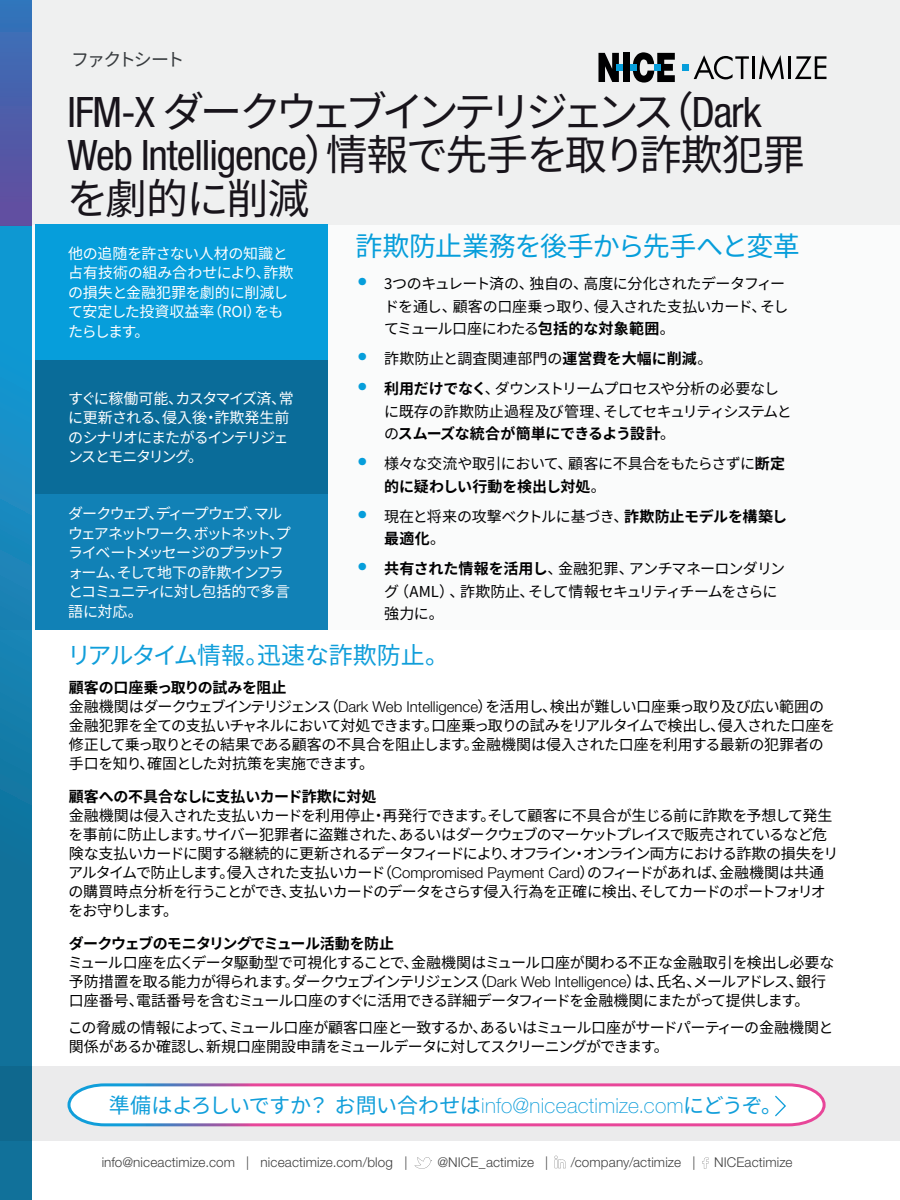
<style>
.page{position:relative;width:900px;height:1200px;background:#fff}
.page>*{position:absolute;margin:0;border:0;box-sizing:border-box;transform-origin:0 0}
.t1{font:42px/43.5px "Noto Sans JP";letter-spacing:-.13em;color:#18141b}
.AboutText-9_13_light{font:27px "Noto Sans JP";letter-spacing:-.03em;color:#069edb}
.Body_Text_Light_10{font:24px "Noto Sans JP";letter-spacing:-.02em;color:#109eda}
.AboutText-9_13_light-2{font:21px "Noto Sans JP";letter-spacing:-.02em;color:#109eda}
.AboutText-9_13_light-3{font:18px "Noto Sans JP";letter-spacing:-.12em;color:#373b3e}
.Body_Text_Light_10-2{font:15px/18.9px "Noto Sans JP";letter-spacing:-.04em;color:#000001}
.t2{font:15px/19.5px "Noto Sans JP";letter-spacing:-.1em;color:#fff}
.t3{font:15px/19.5px "Noto Sans JP";letter-spacing:-.015em;color:#fff}
.t4{font:15px/19.5px "Noto Sans JP";letter-spacing:-.065em;color:#fff}
.Body_Text_Light_10-3{font:15px/22.5px "Noto Sans JP";letter-spacing:-.02em;color:#000001}
.Body_Text_Light_10-4{font:15px "Noto Sans JP";color:#000001}
.t5{font:300 13.5px "Helvetica Neue LT Pro";letter-spacing:.01em;color:#000001}
.s1{font-family:"Helvetica Neue LT Pro";font-stretch:condensed}
.s2{font-family:"Helvetica Neue LT Pro";font-weight:500;font-size:21px;color:#069edb}
.s3{font-weight:700}
.s4{font-family:"Helvetica Neue LT Pro";font-weight:300}
.s5{font-family:"Helvetica Neue LT Pro";font-weight:100}
</style>
<div class="page">
<div style="left:0;top:225px;width:900px;height:405px;background:#fafbfb"></div>
<div style="left:32px;top:0;width:868px;height:225px;background:#eff0f0"></div>
<svg style="left:0;top:226px;width:32px;height:974px;background:#1381b1"></svg>
<div style="left:0;top:0;width:32px;height:226px;background:linear-gradient(to bottom,#3274ba,#654b9d)"></div>
<svg style="left:415px;top:1157px;width:17px;height:12px"></svg>
<svg style="left:554px;top:1156px;width:12px;height:12px"></svg>
<svg style="left:702px;top:1157px;width:6px;height:12px"></svg>
<svg style="left:633px;top:52px;width:42px;height:31px"></svg>
<div style="left:623px;top:53px;width:7px;height:29px;background:#000001"></div>
<svg style="left:598px;top:53px;width:21px;height:29px"></svg>
<div style="left:654px;top:64px;width:7px;height:7px;background:#069edb"></div>
<div style="left:630px;top:64px;width:6px;height:7px;background:#069edb"></div>
<div style="left:617px;top:64px;width:6px;height:7px;background:#069edb"></div>
<div style="left:682px;top:64px;width:7px;height:7px;background:#069edb"></div>
<svg style="left:694px;top:55px;width:55px;height:24px"></svg>
<hr style="left:752px;top:56px;width:3px;height:23px;background:#000001">
<svg style="left:759px;top:55px;width:25px;height:25px"></svg>
<hr style="left:789px;top:56px;width:2px;height:23px;background:#000001">
<svg style="left:795px;top:56px;width:32px;height:23px"></svg>
<svg style="left:0;top:1066px;width:900px;height:75px;background:#dae1e5"></svg>
<svg style="left:66px;top:1082px;width:761px;height:46px"></svg>
<div style="left:35px;top:360px;width:292px;height:135px;background:#0a6c99"></div>
<div style="left:35px;top:225px;width:292px;height:135px;background:#069edb"></div>
<div style="left:35px;top:495px;width:292px;height:135px;background:#1181b6"></div>
<p class="AboutText-9_13_light-3" style="left:71px;top:49px;width:115px">ファクトシート</p>
<p class="t1" style="left:67px;top:91px;width:739px"><span class="s1">IFM-X</span> ダークウェブインテリジェンス（<span class="s1">Dark<br>Web Intelligence</span>）情報で先手を取り詐欺犯罪を劇的に削減</p>
<p class="t3" style="left:68px;top:244px;width:227px">他の追随を許さない人材の知識と占有技術の組み合わせにより、詐欺の損失と金融犯罪を劇的に削減して安定した投資収益率（ROI）をもたらします。</p>
<p class="t4" style="left:68px;top:389px;width:227px">すぐに稼働可能、カスタマイズ済、常に更新される、侵入後・詐欺発生前のシナリオにまたがるインテリジェンスとモニタリング。</p>
<p class="t2" style="left:68px;top:504px;width:224px">ダークウェブ、ディープウェブ、マルウェアネットワーク、ボットネット、プライベートメッセージのプラットフォーム、そして地下の詐欺インフラとコミュニティに対し包括的で多言語に対応。</p>
<p class="AboutText-9_13_light" style="left:356px;top:231px;width:446px">詐欺防止業務を後手から先手へと変革</p>
<p class="Body_Text_Light_10-2" style="left:384px;top:273px;width:406px;line-height:22.5px;text-indent:-27px"><span class="s2">•</span> 3つのキュレート済の、独自の、高度に分化されたデータフィードを通し、顧客の口座乗っ取り、侵入された支払いカード、そしてミュール口座にわたる<span class="s3">包括的な対象範囲</span>。</p>
<p class="Body_Text_Light_10-4" style="left:357px;top:350px;width:357px"><span class="s2">•</span> 詐欺防止と調査関連部門の<span class="s3">運営費を大幅に削減</span>。</p>
<p class="Body_Text_Light_10-2" style="left:384px;top:378px;width:409px;line-height:22.5px;text-indent:-27px"><span class="s2">•</span> <span class="s3">利用だけでなく</span>、ダウンストリームプロセスや分析の必要なしに既存の詐欺防止過程及び管理、そしてセキュリティシステムとの<span class="s3">スムーズな統合が簡単にできるよう設計</span>。</p>
<p class="Body_Text_Light_10-2" style="left:384px;top:453px;width:403px;line-height:22.5px;text-indent:-27px"><span class="s2">•</span> 様々な交流や取引において、顧客に不具合をもたらさずに<span class="s3">断定的に疑わしい行動を検出し対処</span>。</p>
<p class="Body_Text_Light_10-3" style="left:384px;top:506px;width:405px;text-indent:-27px"><span class="s2">•</span> 現在と将来の攻撃ベクトルに基づき、<span class="s3">詐欺防止モデルを構築し最適化</span>。</p>
<p class="Body_Text_Light_10-2" style="left:384px;top:558px;width:403px;line-height:22.5px;text-indent:-27px"><span class="s2">•</span> <span class="s3">共有された情報を活用し</span>、金融犯罪、アンチマネーロンダリング（AML）、詐欺防止、そして情報セキュリティチームをさらに強力に。</p>
<p class="Body_Text_Light_10" style="left:67px;top:642px;width:383px">リアルタイム情報。迅速な詐欺防止。</p>
<p class="Body_Text_Light_10-2" style="left:69px;top:679px;width:768px"><span class="s3">顧客の口座乗っ取りの試みを阻止<br></span>金融機関はダークウェブインテリジェンス（<span class="s4">Dark Web Intelligence</span>）を活用し、検出が難しい口座乗っ取り及び広い範囲の金融犯罪を全ての支払いチャネルにおいて対処できます。口座乗っ取りの試みをリアルタイムで検出し、侵入された口座を修正して乗っ取りとその結果である顧客の不具合を阻止します。金融機関は侵入された口座を利用する最新の犯罪者の手口を知り、確固とした対抗策を実施できます。</p>
<p class="Body_Text_Light_10-2" style="left:68px;top:788px;width:772px"><span class="s3">顧客への不具合なしに支払いカード詐欺に対処<br></span>金融機関は侵入された支払いカードを利用停止・再発行できます。そして顧客に不具合が生じる前に詐欺を予想して発生を事前に防止します。サイバー犯罪者に盗難された、あるいはダークウェブのマーケットプレイスで販売されているなど危険な支払いカードに関する継続的に更新されるデータフィードにより、オフライン・オンライン両方における詐欺の損失をリアルタイムで防止します。侵入された支払いカード（<span class="s4">Compromised Payment Card</span>）のフィードがあれば、金融機関は共通の購買時点分析を行うことができ、支払いカードのデータをさらす侵入行為を正確に検出、そしてカードのポートフォリオをお守りします。</p>
<p class="Body_Text_Light_10-2" style="left:68px;top:934px;width:768px"><span class="s3">ダークウェブのモニタリングでミュール活動を防止<br></span>ミュール口座を広くデータ駆動型で可視化することで、金融機関はミュール口座が関わる不正な金融取引を検出し必要な予防措置を取る能力が得られます。ダークウェブインテリジェンス（<span class="s4">Dark Web Intelligence</span>）は、氏名、メールアドレス、銀行口座番号、電話番号を含むミュール口座のすぐに活用できる詳細データフィードを金融機関にまたがって提供します。</p>
<p class="Body_Text_Light_10-2" style="left:68px;top:1018px;width:767px">この脅威の情報によって、ミュール口座が顧客口座と一致するか、あるいはミュール口座がサードパーティーの金融機関と関係があるか確認し、新規口座開設申請をミュールデータに対してスクリーニングができます。</p>
<p class="AboutText-9_13_light-2" style="left:109px;top:1094px;width:675px">準備はよろしいですか？ お問い合わせは<span class="s5">info@niceactimize.com</span>にどうぞ。</p>
<p class="t5" style="left:101px;top:1154px;width:307px">info@niceactimize.com | niceactimize.com/blog |</p>
<p class="t5" style="left:437px;top:1154px;width:112px">@NICE_actimize |</p>
<p class="t5" style="left:571px;top:1154px;width:126px">/company/actimize |</p>
<p class="t5" style="left:714px;top:1154px;width:80px">NICEactimize</p>
</div>
